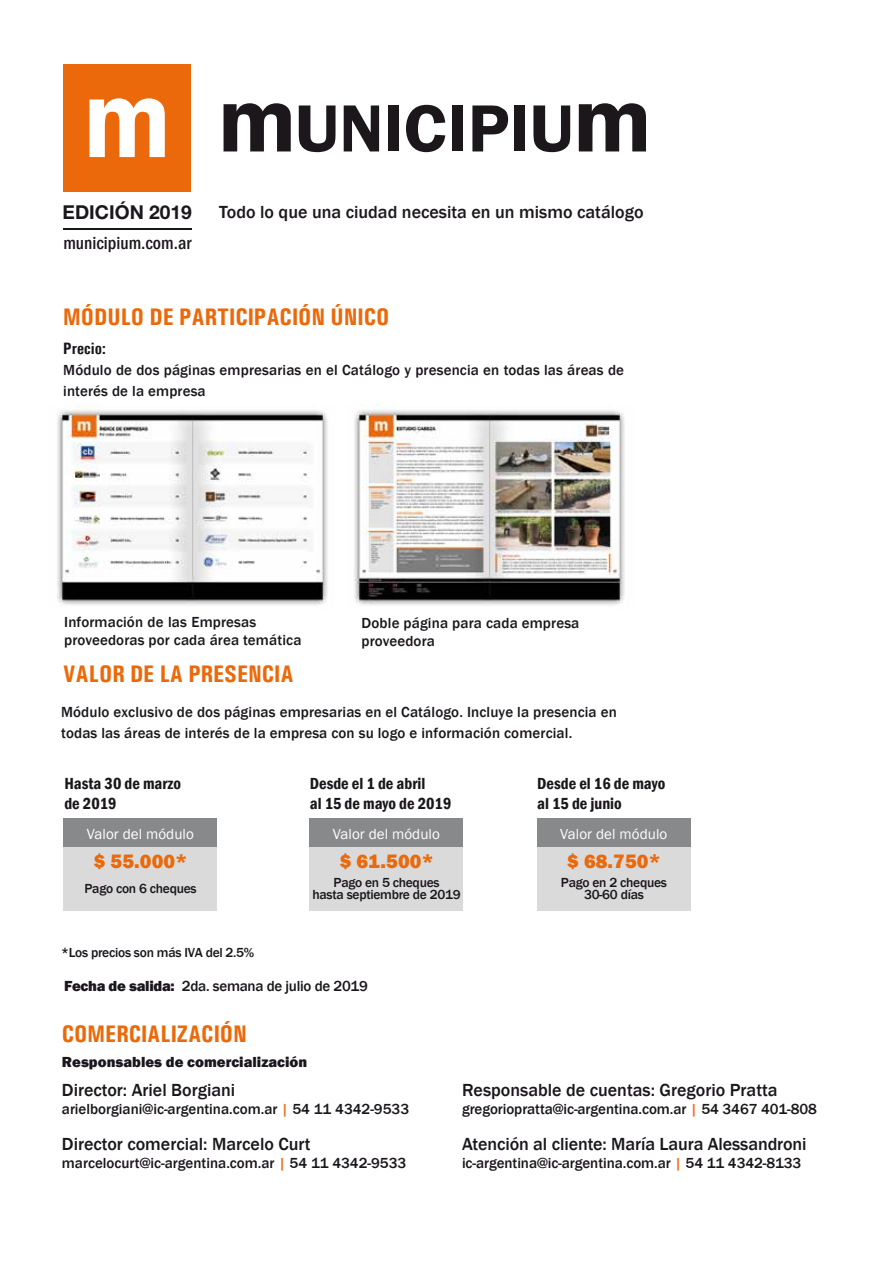
<style>
.page{position:relative;width:893px;height:1263px;background:#fff}
.page>*{position:absolute;margin:0;border:0;box-sizing:border-box;transform-origin:0 0}
.t1{font:700 24px "Univers Condensed";color:#eb690a}
.t2{font:800 19.95px "Franklin Gothic";letter-spacing:.005em;color:#eb690a}
.t3{font:700 19.2px "Helvetica Neue LT Std";color:#1b171b}
.t4{font:500 18px "Franklin Gothic";color:#1a171c}
.t5{font:500 18px "Franklin Gothic";color:#1b171b}
.t6{font:500 condensed 18px "Franklin Gothic";color:#1b171b}
.t7{font:600 condensed 16.5px/19.8px "Franklin Gothic";color:#1a171c}
.t8{font:700 16.5px "Univers Condensed";color:#1a171c}
.t9{font:500 15px/18px "Franklin Gothic";letter-spacing:.01em;color:#1a171c}
.t10{font:15px "Franklin Gothic";letter-spacing:.005em;color:#fff}
.t11{font:500 15px "Franklin Gothic";letter-spacing:-.02em;color:#1a171c}
.t12{font:800 15px "Franklin Gothic";color:#1a171c}
.t13{font:500 13.5px/12px "Franklin Gothic";letter-spacing:-.02em;color:#1a171c;text-align:center}
.s1{font-weight:800}
.s2{color:#ec7427}
</style>
<div class="page">
<div style="left:64px;top:819px;width:153px;height:28px;background:#88898b"></div>
<div style="left:64px;top:847px;width:153px;height:63px;background:#dadadb"></div>
<div style="left:310px;top:819px;width:153px;height:28px;background:#88898b"></div>
<div style="left:310px;top:847px;width:153px;height:63px;background:#dadadb"></div>
<div style="left:537px;top:819px;width:153px;height:28px;background:#88898b"></div>
<div style="left:537px;top:847px;width:153px;height:63px;background:#dadadb"></div>
<svg style="left:224px;top:103px;width:67px;height:48px"></svg>
<svg style="left:299px;top:105px;width:36px;height:47px"></svg>
<svg style="left:344px;top:105px;width:35px;height:46px"></svg>
<div style="left:388px;top:105px;width:11px;height:46px;background:#1b171b"></div>
<svg style="left:406px;top:105px;width:39px;height:47px"></svg>
<div style="left:452px;top:105px;width:11px;height:46px;background:#1b171b"></div>
<svg style="left:472px;top:105px;width:36px;height:46px"></svg>
<div style="left:514px;top:105px;width:11px;height:46px;background:#1b171b"></div>
<svg style="left:533px;top:105px;width:37px;height:47px"></svg>
<svg style="left:579px;top:103px;width:67px;height:48px"></svg>
<img style="left:354px;top:404px;width:271px;height:201px">
<img style="left:57px;top:404px;width:271px;height:201px">
<div style="left:63px;top:64px;width:128px;height:128px;background:#eb690a"></div>
<svg style="left:89px;top:98px;width:76px;height:59px"></svg>
<hr style="left:63px;top:228px;width:129px;height:1px;background:#1a171c">
<p class="t3" style="left:63px;top:200px;width:131px">EDICIÓN 2019</p>
<p class="t5" style="left:219px;top:201px;width:426px">Todo lo que una ciudad necesita en un mismo catálogo</p>
<p class="t6" style="left:63px;top:231px;width:129px">municipium.com.ar</p>
<h1 class="t1" style="left:63px;top:302px;width:328px">MÓDULO DE PARTICIPACIÓN ÚNICO</h1>
<p class="t8" style="left:63px;top:338px;width:44px">Precio:</p>
<p class="t9" style="left:63px;top:360px;width:562px;line-height:21px">Módulo de dos páginas empresarias en el Catálogo y presencia en todas las áreas de interés de la empresa</p>
<p class="t9" style="left:64px;top:613px;width:239px">Información de las Empresas proveedoras por cada área temática</p>
<p class="t9" style="left:362px;top:614px;width:219px">Doble página para cada empresa proveedora</p>
<h1 class="t1" style="left:63px;top:659px;width:232px">VALOR DE LA PRESENCIA</h1>
<p class="t9" style="left:61px;top:702px;width:557px;line-height:21px">Módulo exclusivo de dos páginas empresarias en el Catálogo. Incluye la presencia en todas las áreas de interés de la empresa con su logo e información comercial.</p>
<p class="t7" style="left:64px;top:774px;width:118px">Hasta 30 de marzo de 2019</p>
<p class="t7" style="left:310px;top:774px;width:143px">Desde el 1 de abril<br>al 15 de mayo de 2019</p>
<p class="t7" style="left:537px;top:774px;width:130px">Desde el 16 de mayo al 15 de junio</p>
<p class="t10" style="left:87px;top:825px;width:109px">Valor del módulo</p>
<h2 class="t2" style="left:94px;top:849px;width:95px">$ 55.000*</h2>
<p class="t10" style="left:333px;top:825px;width:109px">Valor del módulo</p>
<h2 class="t2" style="left:340px;top:849px;width:95px">$ 61.500*</h2>
<p class="t10" style="left:560px;top:825px;width:109px">Valor del módulo</p>
<h2 class="t2" style="left:567px;top:849px;width:95px">$ 68.750*</h2>
<p class="t13" style="left:84px;top:883px;width:114px">Pago con 6 cheques</p>
<p class="t13" style="left:312px;top:877px;width:150px">Pago en 5 cheques<br>hasta septiembre de 2019</p>
<p class="t13" style="left:561px;top:877px;width:108px">Pago en 2 cheques<br>30-60 días</p>
<p class="t13" style="left:61px;top:946px;width:195px">*Los precios son más IVA del 2.5%</p>
<p class="t11" style="left:64px;top:976px;width:305px"><span class="s1">Fecha de salida:</span> 2da. semana de julio de 2019</p>
<h1 class="t1" style="left:62px;top:1019px;width:186px">COMERCIALIZACIÓN</h1>
<p class="t12" style="left:62px;top:1053px;width:247px">Responsables de comercialización</p>
<p class="t4" style="left:62px;top:1079px;width:175px">Director: Ariel Borgiani</p>
<p class="t9" style="left:62px;top:1100px;width:349px">arielborgiani@ic-argentina.com.ar <span class="s2">|</span> 54 11 4342-9533</p>
<p class="t4" style="left:62px;top:1133px;width:250px">Director comercial: Marcelo Curt</p>
<p class="t9" style="left:62px;top:1154px;width:346px">marcelocurt@ic-argentina.com.ar <span class="s2">|</span> 54 11 4342-9533</p>
<p class="t4" style="left:462px;top:1079px;width:317px">Responsable de cuentas: Gregorio Pratta</p>
<p class="t9" style="left:462px;top:1100px;width:356px">gregoriopratta@ic-argentina.com.ar <span class="s2">|</span> 54 3467 401-808</p>
<p class="t4" style="left:462px;top:1133px;width:346px">Atención al cliente: María Laura Alessandroni</p>
<p class="t9" style="left:462px;top:1154px;width:341px">ic-argentina@ic-argentina.com.ar <span class="s2">|</span> 54 11 4342-8133</p>
</div>
